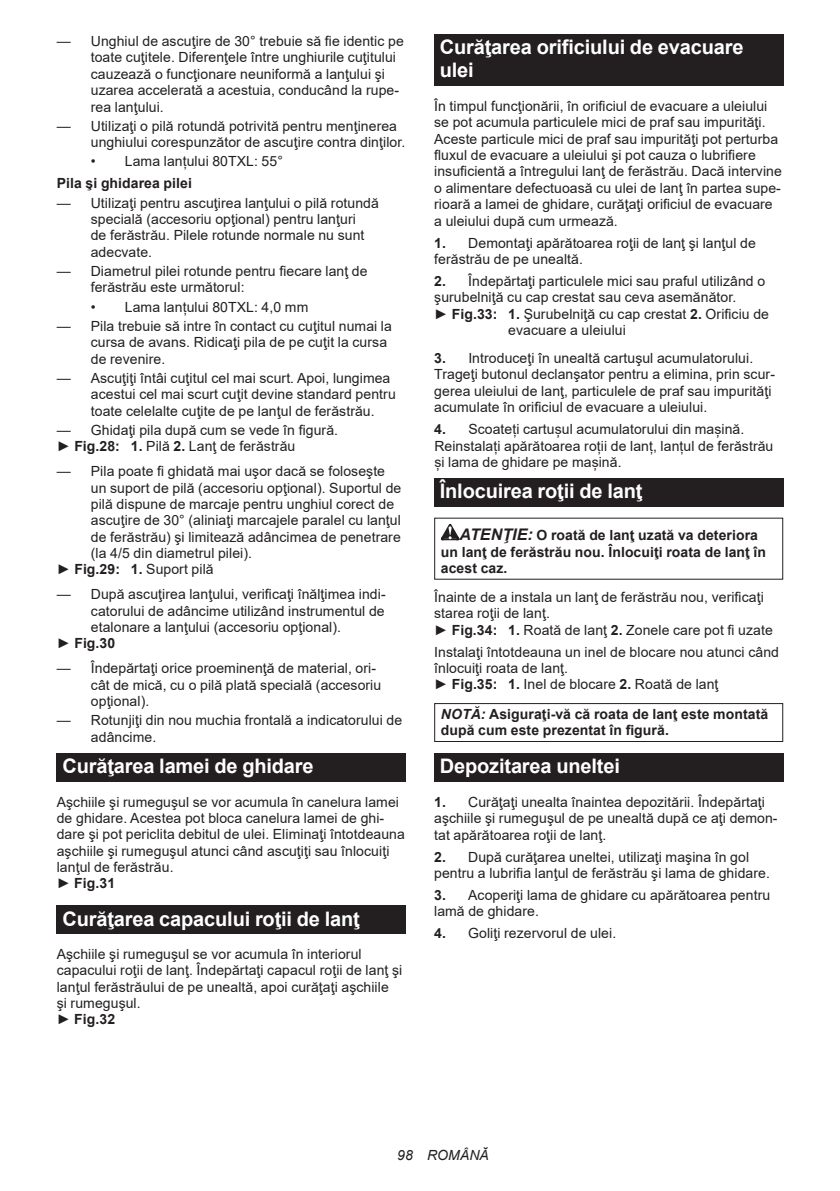
<style>
.page{position:relative;width:840px;height:1191px;background:#fff}
.page>*{position:absolute;margin:0;border:0;box-sizing:border-box;transform-origin:0 0}
.t1{font:700 20px/23.4px "Arial";letter-spacing:-.01em;color:#fff}
.t2{font:14px/16.4px "Arial";letter-spacing:.005em;color:#231f20}
.t3{font:700 14px/16.4px "Arial";letter-spacing:.005em;color:#231f20}
.t4{font:italic 14px "Arial";letter-spacing:.005em;color:#231f20}
.s1{font-weight:700}
.s2{font-weight:400}
.s3{font-style:italic;font-size:16px}
.s4{font-style:italic}
</style>
<div class="page">
<div style="left:57px;top:753px;width:348px;height:28px;background:#231f20"></div>
<div style="left:57px;top:905px;width:348px;height:29px;background:#231f20"></div>
<div style="left:434px;top:34px;width:348px;height:52px;background:#231f20"></div>
<div style="left:434px;top:478px;width:348px;height:29px;background:#231f20"></div>
<svg style="left:440px;top:524px;width:19px;height:16px"></svg>
<div style="left:434px;top:703px;width:348px;height:39px;border:1px solid #231f20"></div>
<div style="left:434px;top:753px;width:348px;height:29px;background:#231f20"></div>
<p class="t2" style="left:91px;top:33px;width:314px;text-indent:-34px">— Unghiul de ascuţire de 30° trebuie să fie identic pe toate cuţitele. Diferenţele între unghiurile cuţitului cauzează o funcţionare neuniformă a lanţului şi uzarea accelerată a acestuia, conducând la rupe&shy;rea lanţului.</p>
<p class="t2" style="left:91px;top:118px;width:316px;text-indent:-34px">— Utilizaţi o pilă rotundă potrivită pentru menţinerea unghiului corespunzător de ascuţire contra dinţilor.</p>
<p class="t2" style="left:91px;top:153px;width:194px">• Lama lanțului 80TXL: 55°</p>
<p class="t3" style="left:57px;top:175px;width:137px">Pila şi ghidarea pilei</p>
<p class="t2" style="left:91px;top:194px;width:289px;text-indent:-34px">— Utilizaţi pentru ascuţirea lanţului o pilă rotundă specială (accesoriu opţional) pentru lanţuri<br>de ferăstrău. Pilele rotunde normale nu sunt adecvate.</p>
<p class="t2" style="left:91px;top:263px;width:278px;text-indent:-34px">— Diametrul pilei rotunde pentru fiecare lanţ de ferăstrău este următorul:</p>
<p class="t2" style="left:91px;top:298px;width:219px">• Lama lanțului 80TXL: 4,0 mm</p>
<p class="t2" style="left:91px;top:318px;width:302px;text-indent:-34px">— Pila trebuie să intre în contact cu cuţitul numai la cursa de avans. Ridicaţi pila de pe cuţit la cursa de revenire.</p>
<p class="t2" style="left:91px;top:370px;width:306px;text-indent:-34px">— Ascuţiţi întâi cuţitul cel mai scurt. Apoi, lungimea acestui cel mai scurt cuţit devine standard pentru toate celelalte cuţite de pe lanţul de ferăstrău.</p>
<p class="t2" style="left:57px;top:421px;width:282px">— Ghidaţi pila după cum se vede în figură. ► <span class="s1">Fig.28: 1.</span> Pilă <span class="s1">2.</span> Lanţ de ferăstrău</p>
<p class="t2" style="left:57px;top:463px;width:329px">— Pila poate fi ghidată mai uşor dacă se foloseşte</p>
<p class="t2" style="left:91px;top:479px;width:312px">un suport de pilă (accesoriu opţional). Suportul de</p>
<p class="t2" style="left:91px;top:496px;width:304px">pilă dispune de marcaje pentru unghiul corect de</p>
<p class="t2" style="left:91px;top:512px;width:311px">ascuţire de 30° (aliniaţi marcajele paralel cu lanţul</p>
<p class="t2" style="left:91px;top:528px;width:311px">de ferăstrău) şi limitează adâncimea de penetrare</p>
<p class="t2" style="left:91px;top:545px;width:163px">(la 4/5 din diametrul pilei).</p>
<p class="t2" style="left:57px;top:561px;width:158px">► <span class="s1">Fig.29: 1.</span> Suport pilă</p>
<p class="t2" style="left:57px;top:586px;width:330px">— După ascuţirea lanţului, verificaţi înălţimea indi-</p>
<p class="t2" style="left:91px;top:602px;width:295px">catorului de adâncime utilizând instrumentul de</p>
<p class="t2" style="left:91px;top:619px;width:251px">etalonare a lanţului (accesoriu opţional).</p>
<p class="t3" style="left:57px;top:635px;width:60px"><span class="s2">►</span> Fig.30</p>
<p class="t2" style="left:91px;top:660px;width:292px;text-indent:-34px">— Îndepărtaţi orice proeminenţă de material, ori&shy;cât de mică, cu o pilă plată specială (accesoriu opţional).</p>
<p class="t2" style="left:91px;top:712px;width:312px;text-indent:-34px">— Rotunjiţi din nou muchia frontală a indicatorului de adâncime.</p>
<h1 class="t1" style="left:62px;top:754px;width:252px">Curăţarea lamei de ghidare</h1>
<p class="t2" style="left:57px;top:793px;width:349px">Aşchiile şi rumeguşul se vor acumula în canelura lamei de ghidare. Acestea pot bloca canelura lamei de ghi&shy;dare şi pot periclita debitul de ulei. Eliminaţi întotdeauna aşchiile şi rumeguşul atunci când ascuţiţi sau înlocuiţi lanţul de ferăstrău.<br>► <span class="s1">Fig.31</span></p>
<h1 class="t1" style="left:62px;top:907px;width:299px">Curăţarea capacului roţii de lanţ</h1>
<p class="t2" style="left:57px;top:945px;width:347px">Aşchiile şi rumeguşul se vor acumula în interiorul capacului roţii de lanţ. Îndepărtaţi capacul roţii de lanţ şi lanţul ferăstrăului de pe unealtă, apoi curăţaţi aşchiile şi rumeguşul.<br>► <span class="s1">Fig.32</span></p>
<h1 class="t1" style="left:439px;top:36px;width:305px">Curăţarea orificiului de evacuare ulei</h1>
<p class="t2" style="left:434px;top:98px;width:349px">În timpul funcţionării, în orificiul de evacuare a uleiului se pot acumula particulele mici de praf sau impurităţi.<br>Aceste particule mici de praf sau impurităţi pot perturba fluxul de evacuare a uleiului şi pot cauza o lubrifiere insuficientă a întregului lanţ de ferăstrău. Dacă intervine o alimentare defectuoasă cu ulei de lanţ în partea supe&shy;rioară a lamei de ghidare, curăţaţi orificiul de evacuare a uleiului după cum urmează.</p>
<p class="t2" style="left:434px;top:234px;width:323px"><span class="s1">1.</span> Demontaţi apărătoarea roţii de lanţ şi lanţul de ferăstrău de pe unealtă.</p>
<p class="t2" style="left:434px;top:273px;width:332px"><span class="s1">2.</span> Îndepărtaţi particulele mici sau praful utilizând o</p>
<p class="t2" style="left:434px;top:289px;width:303px">şurubelniţă cu cap crestat sau ceva asemănător.</p>
<p class="t2" style="left:434px;top:305px;width:336px">► <span class="s1">Fig.33: 1.</span> Şurubelniţă cu cap crestat <span class="s1">2.</span> Orificiu de</p>
<p class="t2" style="left:508px;top:322px;width:119px">evacuare a uleiului</p>
<p class="t2" style="left:434px;top:350px;width:342px"><span class="s1">3.</span> Introduceţi în unealtă cartuşul acumulatorului.<br>Trageţi butonul declanşator pentru a elimina, prin scur&shy;gerea uleiului de lanţ, particulele de praf sau impurităţi acumulate în orificiul de evacuare a uleiului.</p>
<p class="t2" style="left:434px;top:421px;width:340px"><span class="s1">4.</span> Scoateți cartușul acumulatorului din mașină.<br>Reinstalați apărătoarea roții de lanț, lanțul de ferăstrău și lama de ghidare pe mașină.</p>
<h1 class="t1" style="left:439px;top:480px;width:204px">Înlocuirea roţii de lanţ</h1>
<p class="t3" style="left:440px;top:527px;width:326px;text-indent:19px"><span class="s3">ATENŢIE:</span> O roată de lanţ uzată va deteriora un lanţ de ferăstrău nou. Înlocuiţi roata de lanţ în acest caz.</p>
<p class="t2" style="left:434px;top:588px;width:340px">Înainte de a instala un lanţ de ferăstrău nou, verificaţi starea roţii de lanţ.<br>► <span class="s1">Fig.34: 1.</span> Roată de lanţ <span class="s1">2.</span> Zonele care pot fi uzate</p>
<p class="t2" style="left:434px;top:643px;width:346px">Instalaţi întotdeauna un inel de blocare nou atunci când înlocuiţi roata de lanţ.<br>► <span class="s1">Fig.35: 1.</span> Inel de blocare <span class="s1">2.</span> Roată de lanţ</p>
<p class="t3" style="left:440px;top:706px;width:329px"><span class="s4">NOTĂ:</span> Asiguraţi-vă că roata de lanţ este montată după cum este prezentat în figură.</p>
<h1 class="t1" style="left:439px;top:755px;width:181px">Depozitarea uneltei</h1>
<p class="t2" style="left:434px;top:793px;width:345px"><span class="s1">1.</span> Curăţaţi unealta înaintea depozitării. Îndepărtaţi aşchiile şi rumeguşul de pe unealtă după ce aţi demon&shy;tat apărătoarea roţii de lanţ.</p>
<p class="t2" style="left:434px;top:848px;width:337px"><span class="s1">2.</span> După curăţarea uneltei, utilizaţi maşina în gol pentru a lubrifia lanţul de ferăstrău şi lama de ghidare.</p>
<p class="t2" style="left:434px;top:886px;width:337px"><span class="s1">3.</span> Acoperiţi lama de ghidare cu apărătoarea pentru lamă de ghidare.</p>
<p class="t2" style="left:434px;top:925px;width:183px"><span class="s1">4.</span> Goliţi rezervorul de ulei.</p>
<p class="t4" style="left:397px;top:1146px;width:93px">98 ROMÂNĂ</p>
</div>
